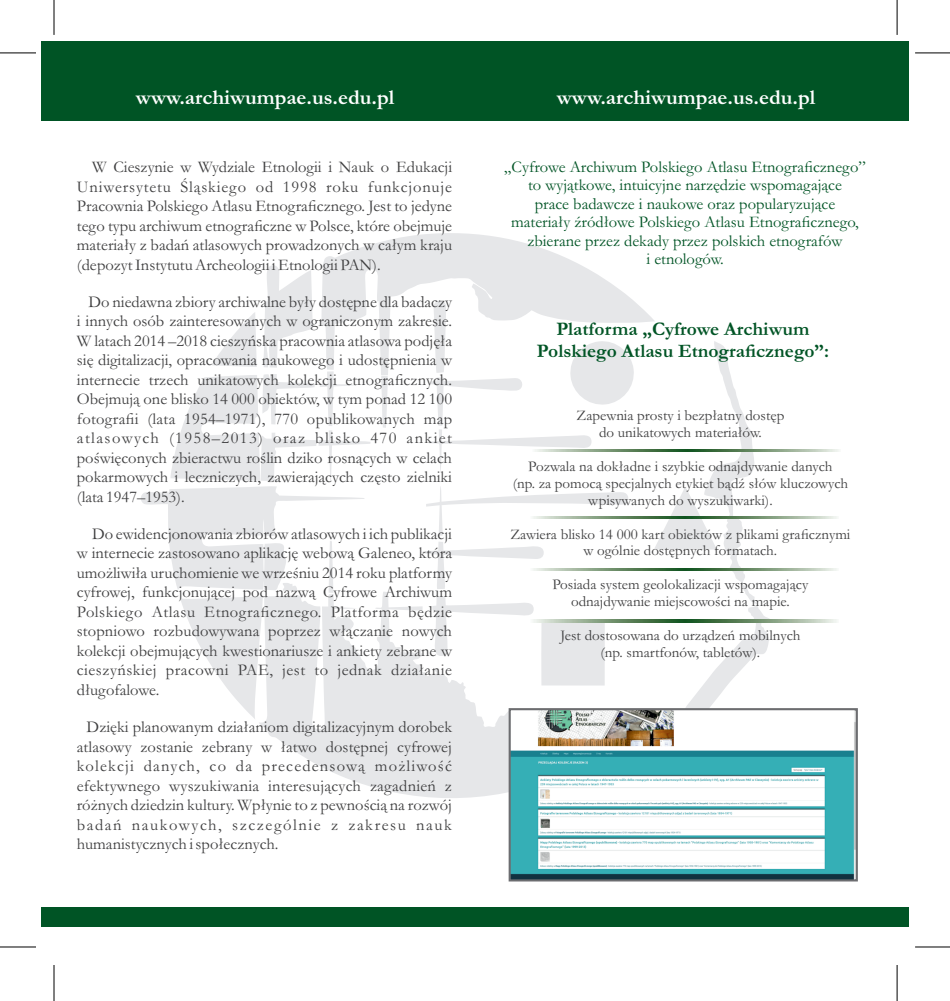
<style>
.page{position:relative;width:950px;height:1001px;background:#fff}
.page>*{position:absolute;margin:0;border:0;box-sizing:border-box;transform-origin:0 0}
.t1{font:700 21.15px "Garamond";color:#fff}
.t2{font:700 19.35px/21.8px "Garamond";color:#005425;text-align:center}
.t3{font:16.5px/19.5px "Garamond";color:#3e3e3f;text-align:justify}
.t4{font:16.5px/18.6px "Garamond";color:#005425;text-align:center}
.t5{font:15px/16.8px "Garamond";color:#3e3e3f;text-align:center}
</style>
<div class="page">
<svg style="left:259px;top:592px;width:390px;height:214px"></svg>
<svg style="left:323px;top:233px;width:332px;height:142px;fill:#ecedef"></svg>
<div style="left:541px;top:622px;width:64px;height:63px;background:#e6e7e9"></div>
<svg style="left:653px;top:341px;width:117px;height:367px"></svg>
<svg style="left:426px;top:487px;width:202px;height:49px"></svg>
<svg style="left:432px;top:597px;width:102px;height:59px"></svg>
<svg style="left:425px;top:542px;width:119px;height:47px"></svg>
<svg style="left:428px;top:300px;width:208px;height:171px"></svg>
<svg style="left:381px;top:376px;width:7px;height:52px"></svg>
<svg style="left:141px;top:263px;width:229px;height:457px"></svg>
<div style="left:41px;top:41px;width:868px;height:79px;background:#005425"></div>
<svg style="left:530px;top:449px;width:309px;height:2px"></svg>
<svg style="left:528px;top:516px;width:309px;height:3px"></svg>
<svg style="left:528px;top:568px;width:309px;height:2px"></svg>
<svg style="left:528px;top:620px;width:309px;height:2px"></svg>
<img style="left:512px;top:711px;width:343px;height:167px">
<div style="left:509px;top:708px;width:349px;height:173px;border:2px solid #6c6d70"></div>
<div style="left:41px;top:907px;width:868px;height:19px;background:#005425"></div>
<hr style="left:0;top:947px;width:36px;height:1px;background:#000">
<hr style="left:54px;top:965px;width:1px;height:36px;background:#000">
<hr style="left:0;top:53px;width:36px;height:1px;background:#000">
<hr style="left:54px;top:0;width:1px;height:35px;background:#000">
<hr style="left:915px;top:53px;width:35px;height:1px;background:#000">
<hr style="left:897px;top:0;width:1px;height:35px;background:#000">
<hr style="left:915px;top:947px;width:35px;height:1px;background:#000">
<hr style="left:897px;top:965px;width:1px;height:36px;background:#000">
<p class="t1" style="left:136px;top:90px;width:260px">www.archiwumpae.us.edu.pl</p>
<p class="t1" style="left:557px;top:90px;width:260px">www.archiwumpae.us.edu.pl</p>
<p class="t3" style="left:77px;top:159px;width:377px;text-indent:15px">W Cieszynie w Wydziale Etnologii i Nauk o Edukacji Uniwersytetu Śląskiego od 1998 roku funkcjonuje Pracownia Polskiego Atlasu Etnograficznego. Jest to jedyne tego typu archiwum etnograficzne w Polsce, które obejmuje materiały z badań atlasowych prowadzonych w całym kraju (depozyt Instytutu Archeologii i Etnologii PAN).</p>
<p class="t3" style="left:77px;top:294px;width:377px;text-indent:12px">Do niedawna zbiory archiwalne były dostępne dla badaczy i innych osób zainteresowanych w ograniczonym zakresie.<br>W latach 2014 –2018 cieszyńska pracownia atlasowa podjęła się digitalizacji, opracowania naukowego i udostępnienia w internecie trzech unikatowych kolekcji etnograficznych.<br>Obejmują one blisko 14 000 obiektów, w tym ponad 12 100 fotografii (lata 1954–1971), 770 opublikowanych map atlasowych (1958–2013) oraz blisko 470 ankiet poświęconych zbieractwu roślin dziko rosnących w celach pokarmowych i leczniczych, zawierających często zielniki (lata 1947–1953).</p>
<p class="t3" style="left:77px;top:526px;width:377px;text-indent:15px">Do ewidencjonowania zbiorów atlasowych i ich publikacji w internecie zastosowano aplikację webową Galeneo, która umożliwiła uruchomienie we wrześniu 2014 roku platformy cyfrowej, funkcjonującej pod nazwą Cyfrowe Archiwum Polskiego Atlasu Etnograficznego. Platforma będzie stopniowo rozbudowywana poprzez włączanie nowych kolekcji obejmujących kwestionariusze i ankiety zebrane w cieszyńskiej pracowni PAE, jest to jednak działanie długofalowe.</p>
<p class="t3" style="left:77px;top:719px;width:377px;text-indent:10px">Dzięki planowanym działaniom digitalizacyjnym dorobek atlasowy zostanie zebrany w łatwo dostępnej cyfrowej kolekcji danych, co da precedensową możliwość efektywnego wyszukiwania interesujących zagadnień z różnych dziedzin kultury. Wpłynie to z pewnością na rozwój badań naukowych, szczególnie z zakresu nauk humanistycznych i społecznych.</p>
<p class="t4" style="left:504px;top:159px;width:363px">„Cyfrowe Archiwum Polskiego Atlasu Etnograficznego” to wyjątkowe, intuicyjne narzędzie wspomagające<br>prace badawcze i naukowe oraz popularyzujące materiały źródłowe Polskiego Atlasu Etnograficznego, zbierane przez dekady przez polskich etnografów<br>i etnologów.</p>
<p class="t2" style="left:537px;top:320px;width:294px">Platforma „Cyfrowe Archiwum<br>Polskiego Atlasu Etnograficznego”:</p>
<p class="t5" style="left:576px;top:409px;width:209px">Zapewnia prosty i bezpłatny dostęp do unikatowych materiałów.</p>
<p class="t5" style="left:513px;top:460px;width:337px">Pozwala na dokładne i szybkie odnajdywanie danych<br>(np. za pomocą specjalnych etykiet bądź słów kluczowych wpisywanych do wyszukiwarki).</p>
<p class="t5" style="left:510px;top:527px;width:341px">Zawiera blisko 14 000 kart obiektów z plikami graficznymi w ogólnie dostępnych formatach.</p>
<p class="t5" style="left:552px;top:578px;width:257px">Posiada system geolokalizacji wspomagający odnajdywanie miejscowości na mapie.</p>
<p class="t5" style="left:560px;top:628px;width:242px">Jest dostosowana do urządzeń mobilnych (np. smartfonów, tabletów).</p>
</div>
